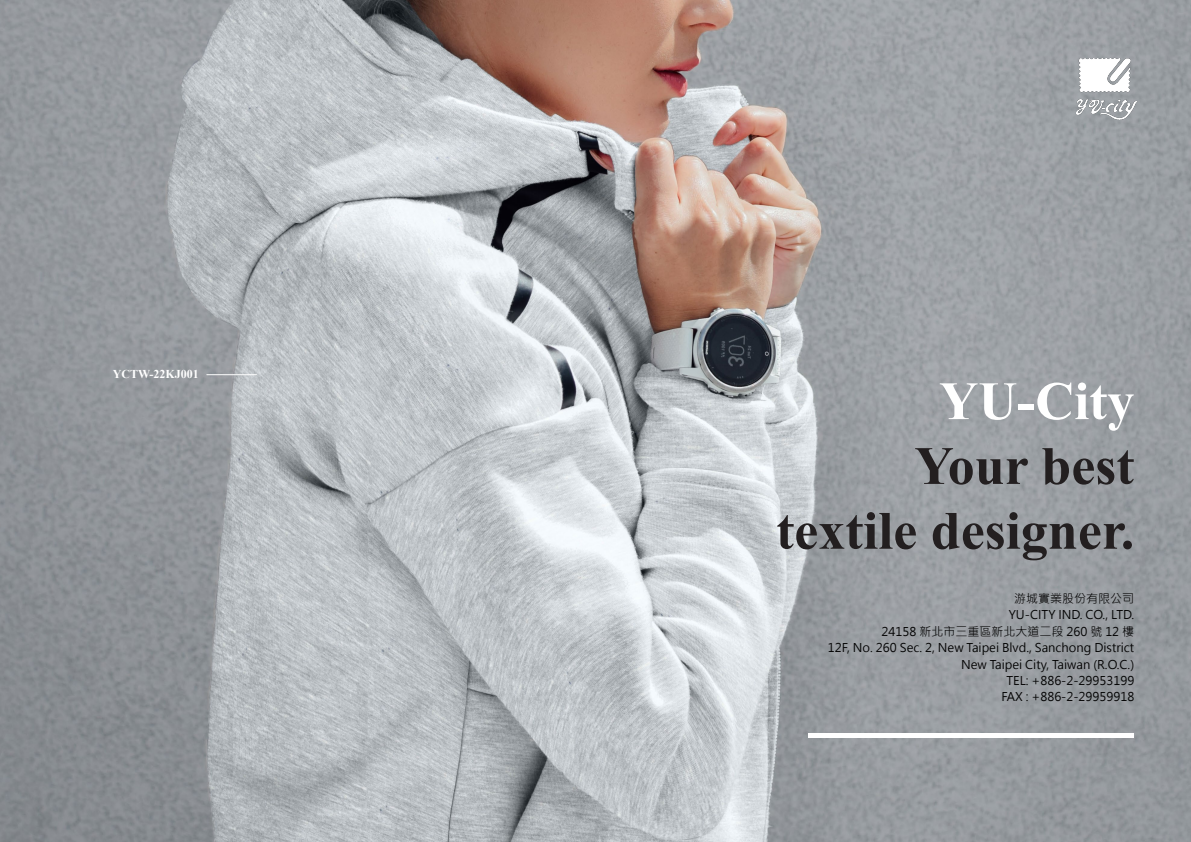
<style>
.page{position:relative;width:1191px;height:842px;background:#fff}
.page>*{position:absolute;margin:0;border:0;box-sizing:border-box;transform-origin:0 0}
.t1{font:700 54px "Times New Roman";color:#231f20}
.t2{font:700 54px "Times New Roman";color:#fff}
.t3{font:12px "Microsoft Jheng Hei";color:#030303}
.t4{font:700 12px "Times New Roman";color:#fff}
</style>
<div class="page">
<img style="left:0;top:0;width:1191px;height:842px">
<hr style="left:207px;top:374px;width:49px;height:1px;background:#fff">
<hr style="left:808px;top:733px;width:326px;height:4px;background:#fff">
<img style="left:1057px;top:43px;width:94px;height:94px">
<p class="t4" style="left:113px;top:365px;width:88px">YCTW-22KJ001</p>
<p class="t2" style="left:939px;top:362px;width:196px">YU-City</p>
<p class="t1" style="left:914px;top:427px;width:221px">Your best</p>
<p class="t1" style="left:776px;top:492px;width:359px">textile designer.</p>
<p class="t3" style="left:1014px;top:591px;width:121px">游城實業股份有限公司</p>
<p class="t3" style="left:1008px;top:607px;width:127px">YU-CITY IND. CO., LTD.</p>
<p class="t3" style="left:881px;top:624px;width:254px">24158 新北市三重區新北大道二段 260 號 12 樓</p>
<p class="t3" style="left:828px;top:640px;width:308px">12F, No. 260 Sec. 2, New Taipei Blvd., Sanchong District</p>
<p class="t3" style="left:961px;top:657px;width:175px">New Taipei City, Taiwan (R.O.C.)</p>
<p class="t3" style="left:1006px;top:673px;width:129px">TEL: +886-2-29953199</p>
<p class="t3" style="left:1001px;top:689px;width:134px">FAX : +886-2-29959918</p>
</div>
